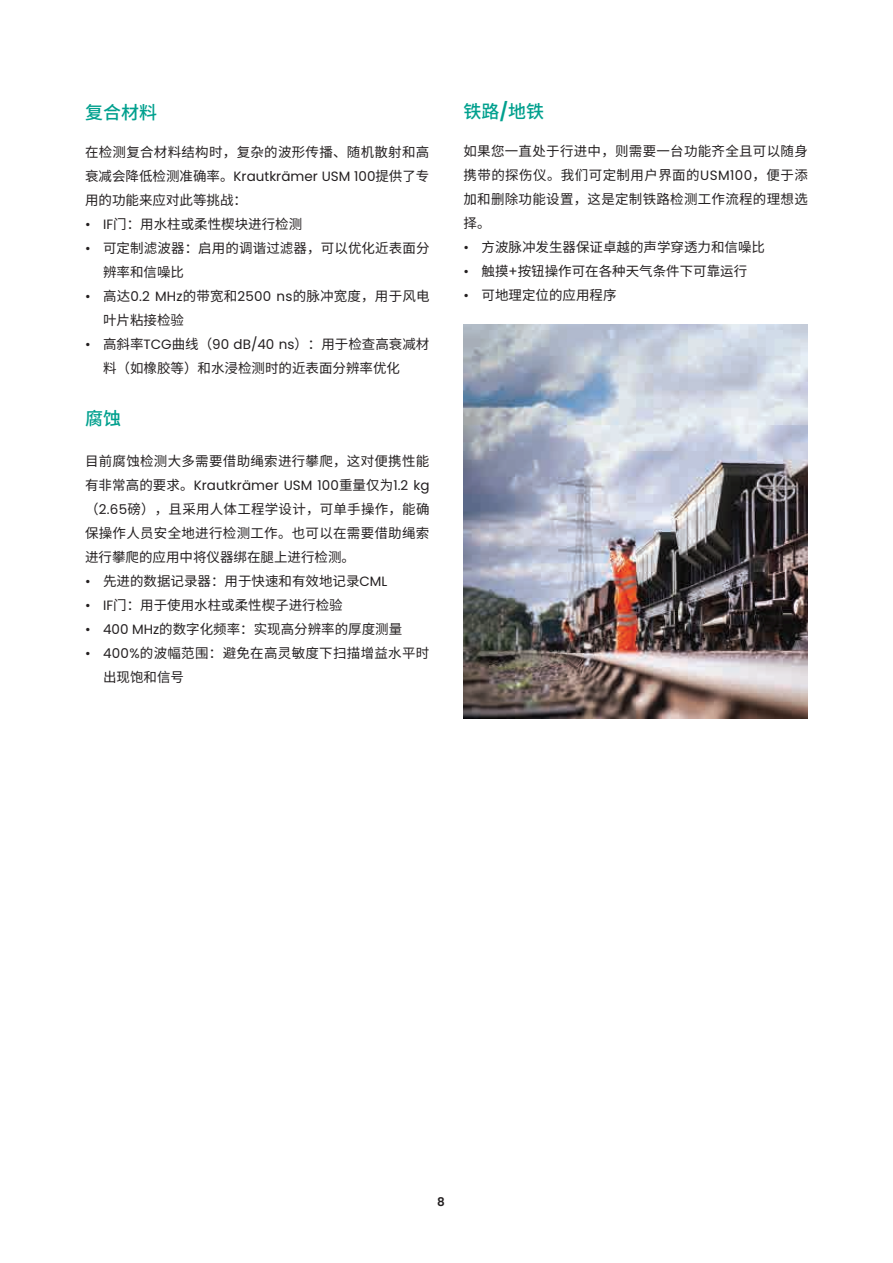
<style>
.page{position:relative;width:893px;height:1263px;background:#fff}
.page>*{position:absolute;margin:0;border:0;box-sizing:border-box;transform-origin:0 0}
.t1{font:500 18px "Source Han Sans CN";color:#00a08e}
.t2{font:13.5px/24px "Source Han Sans CN";color:#231f20}
.t3{font:13.5px/24px "Source Han Sans CN";letter-spacing:.02em;color:#231f20}
.t4{font:13.5px "Poppins";letter-spacing:.005em;color:#231f20}
.t5{font:600 12px "Poppins";color:#231f20}
.s1{font-family:"Source Han Sans CN"}
.s2{font-family:"Poppins"}
.s3{font-family:"Poppins";font-weight:600}
</style>
<div class="page">
<img style="left:463px;top:324px;width:345px;height:395px">
<h1 class="t1" style="left:85px;top:102px;width:73px">复合材料</h1>
<p class="t3" style="left:85px;top:140px;width:346px">在检测复合材料结构时，复杂的波形传播、随机散射和高</p>
<p class="t4" style="left:85px;top:168px;width:346px"><span class="s1">衰减会降低检测准确率。</span>Krautkrämer USM 100<span class="s1">提供了专</span></p>
<p class="t2" style="left:85px;top:188px;width:163px">用的功能来应对此等挑战：</p>
<p class="t2" style="left:85px;top:212px;width:219px"><span class="s2">• IF</span>门：用水柱或柔性楔块进行检测</p>
<p class="t2" style="left:103px;top:236px;width:328px;text-indent:-18px"><span class="s2">•</span> 可定制滤波器：启用的调谐过滤器，可以优化近表面分辨率和信噪比</p>
<p class="t2" style="left:103px;top:284px;width:328px;text-indent:-18px"><span class="s2">•</span> 高达<span class="s2">0.2 MHz</span>的带宽和<span class="s2">2500 ns</span>的脉冲宽度，用于风电叶片粘接检验</p>
<p class="t2" style="left:103px;top:332px;width:328px;text-indent:-18px"><span class="s2">•</span> 高斜率<span class="s2">TCG</span>曲线（<span class="s2">90 dB/40 ns</span>）：用于检查高衰减材料（如橡胶等）和水浸检测时的近表面分辨率优化</p>
<h1 class="t1" style="left:85px;top:408px;width:37px">腐蚀</h1>
<p class="t3" style="left:85px;top:449px;width:346px">目前腐蚀检测大多需要借助绳索进行攀爬，这对便携性能</p>
<p class="t4" style="left:85px;top:477px;width:346px"><span class="s1">有非常高的要求。</span>Krautkrämer USM 100<span class="s1">重量仅为</span>1.2 kg</p>
<p class="t2" style="left:85px;top:497px;width:346px;text-align:justify">（<span class="s2">2.65</span>磅），且采用人体工程学设计，可单手操作，能确保操作人员安全地进行检测工作。也可以在需要借助绳索进行攀爬的应用中将仪器绑在腿上进行检测。</p>
<p class="t2" style="left:85px;top:569px;width:304px"><span class="s2">•</span> 先进的数据记录器：用于快速和有效地记录<span class="s2">CML</span></p>
<p class="t2" style="left:85px;top:593px;width:259px"><span class="s2">• IF</span>门：用于使用水柱或柔性楔子进行检验</p>
<p class="t2" style="left:85px;top:617px;width:319px"><span class="s2">• 400 MHz</span>的数字化频率：实现高分辨率的厚度测量</p>
<p class="t3" style="left:103px;top:641px;width:328px;text-indent:-18px"><span class="s2">• 400%</span>的波幅范围：避免在高灵敏度下扫描增益水平时出现饱和信号</p>
<h1 class="t1" style="left:463px;top:101px;width:82px">铁路<span class="s3">/</span>地铁</h1>
<p class="t2" style="left:463px;top:139px;width:346px;text-align:justify">如果您一直处于行进中，则需要一台功能齐全且可以随身携带的探伤仪。我们可定制用户界面的<span class="s2">USM100</span>，便于添加和删除功能设置，这是定制铁路检测工作流程的理想选择。</p>
<p class="t2" style="left:463px;top:235px;width:303px"><span class="s2">•</span> 方波脉冲发生器保证卓越的声学穿透力和信噪比</p>
<p class="t2" style="left:463px;top:259px;width:285px"><span class="s2">•</span> 触摸<span class="s2">+</span>按钮操作可在各种天气条件下可靠运行</p>
<p class="t2" style="left:463px;top:283px;width:154px"><span class="s2">•</span> 可地理定位的应用程序</p>
<p class="t5" style="left:437px;top:1194px;width:9px">8</p>
</div>
